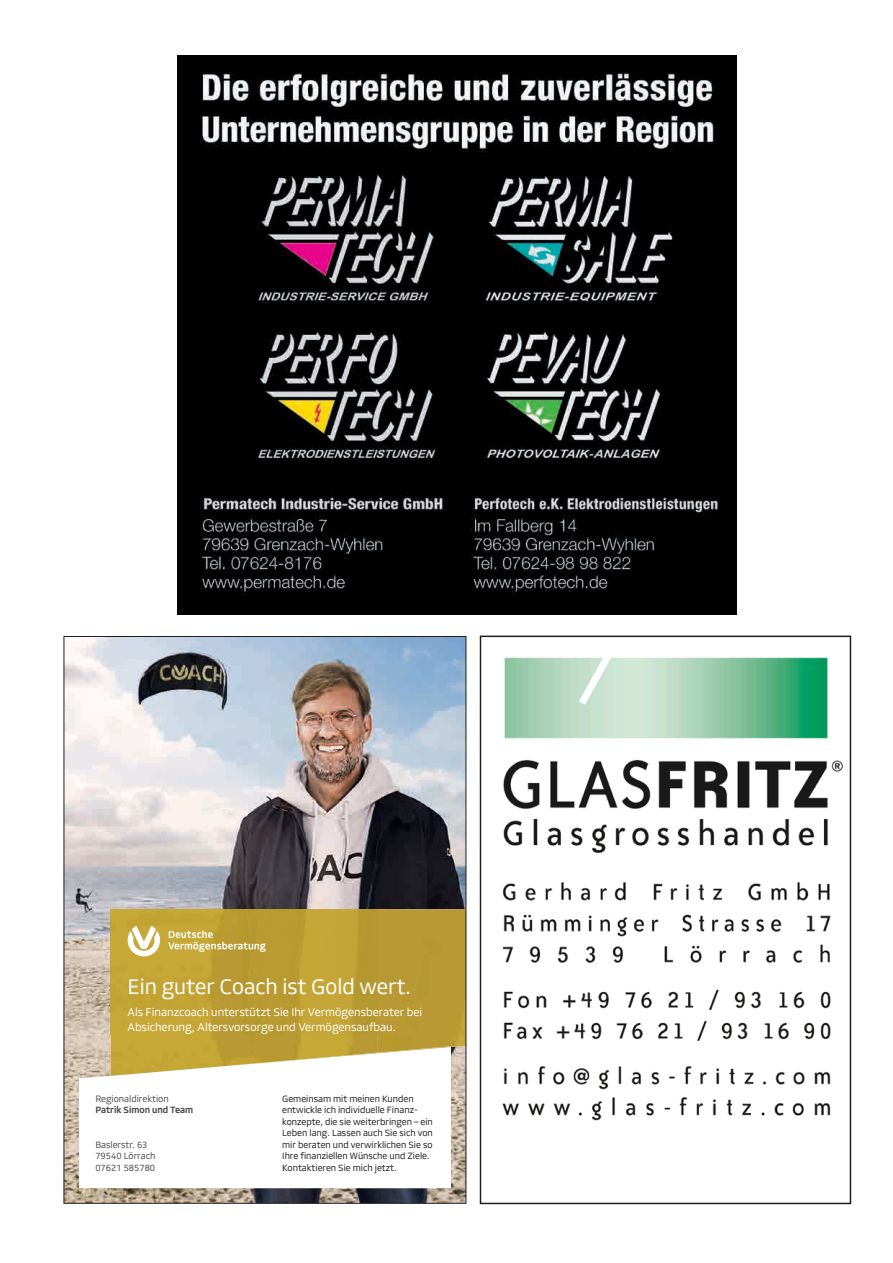
<style>
.page{position:relative;width:893px;height:1263px;background:#fff}
.page>*{position:absolute;margin:0;border:0;box-sizing:border-box;transform-origin:0 0}
.t1{font:20.25px "DVAG Type";color:#fff}
.t2{font:10.8px/14.9px "DVAG Type";color:#fff}
.t3{font:8.85px/11.6px "DVAG Type";color:#231f20}
.t4{font:700 8.85px/11.6px "DVAG Type";color:#4b4c4d}
.t5{font:8.85px/11.6px "DVAG Type";color:#4b4c4d}
.s1{font-weight:400}
</style>
<div class="page">
<img style="left:66px;top:638px;width:398px;height:563px">
<svg style="left:79px;top:1046px;width:372px;height:142px"></svg>
<img style="left:111px;top:909px;width:267px;height:167px">
<div style="left:377px;top:909px;width:87px;height:144px;background:#b89933"></div>
<svg style="left:174px;top:1046px;width:277px;height:24px"></svg>
<svg style="left:128px;top:926px;width:32px;height:30px"></svg>
<svg style="left:168px;top:930px;width:98px;height:22px;background:#cbb35d"></svg>
<img style="left:177px;top:55px;width:560px;height:560px">
<img style="left:502px;top:657px;width:341px;height:464px">
<div style="left:480px;top:635px;width:371px;height:569px;border:2px solid #231f20"></div>
<p class="t1" style="left:128px;top:973px;width:285px">Ein guter Coach ist Gold wert.</p>
<p class="t2" style="left:128px;top:1005px;width:296px">Als Finanzcoach unterstützt Sie Ihr Vermögensberater bei<br>Absicherung, Altersvorsorge und Vermögensaufbau.</p>
<p class="t4" style="left:95px;top:1092px;width:99px"><span class="s1">Regionaldirektion<br></span>Patrik Simon und Team</p>
<p class="t5" style="left:95px;top:1138px;width:62px">Baslerstr. 63<br>79540 Lörrach<br>07621 585780</p>
<p class="t3" style="left:282px;top:1092px;width:152px">Gemeinsam mit meinen Kunden entwickle ich individuelle Finanz&shy;konzepte, die sie weiterbringen – ein Leben lang. Lassen auch Sie sich von mir beraten und verwirklichen Sie so Ihre finanziellen Wünsche und Ziele.<br>Kontaktieren Sie mich jetzt.</p>
</div>
